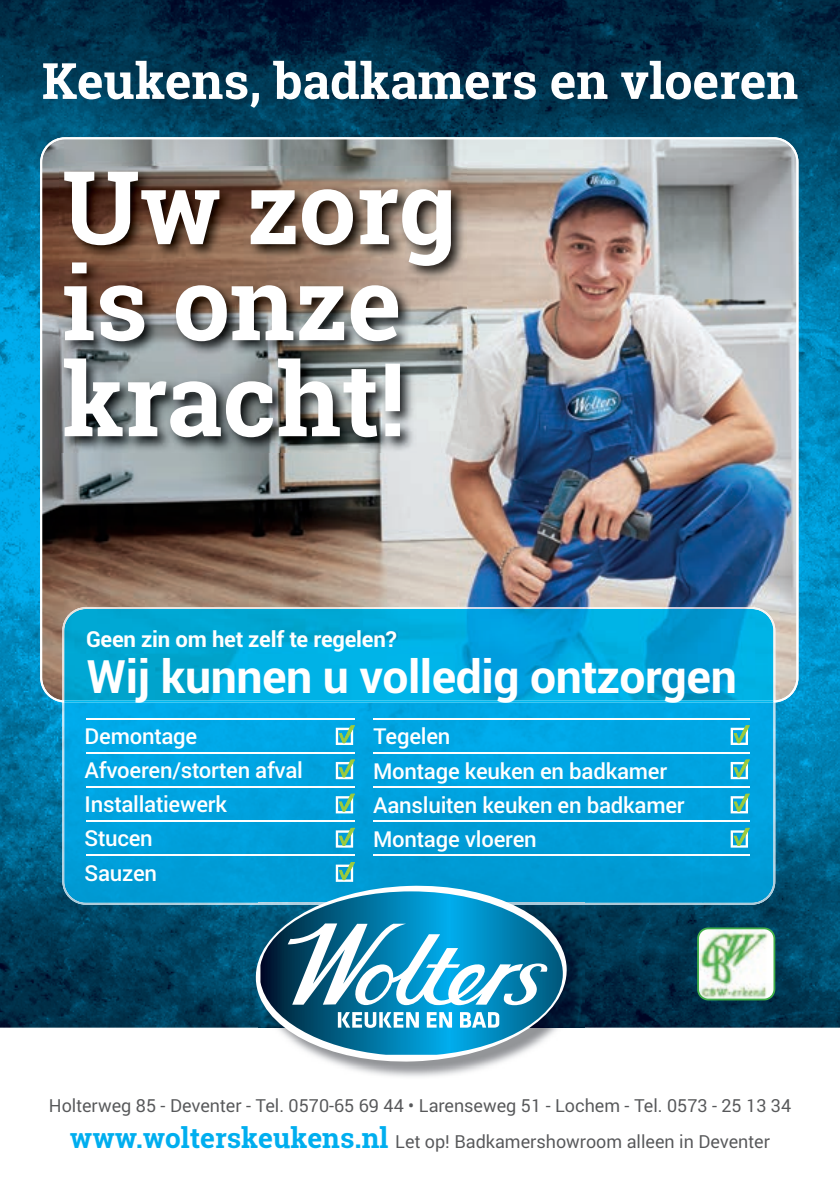
<style>
.page{position:relative;width:840px;height:1191px;background:#fff}
.page>*{position:absolute;margin:0;border:0;box-sizing:border-box;transform-origin:0 0}
.t1{font:700 102px/96px "Roboto Slab";color:#fff}
.t2{font:700 50px "Roboto Slab";color:#fff}
.t3{font:700 46px "Roboto";letter-spacing:-.01em;color:#fff}
.t4{font:500 22px/34.2px "Roboto";letter-spacing:-.01em;color:#fff}
.t5{font:700 22px "Roboto";letter-spacing:-.01em;color:#fff}
.t6{font:18px/36px "Roboto";color:#57585a;text-align:center}
.s1{font-family:"Roboto Slab";font-weight:700;font-size:28px;color:#00aeef}
</style>
<div class="page">
<img style="left:0;top:0;width:839px;height:1027px">
<img style="left:40px;top:137px;width:758px;height:565px">
<img style="left:60px;top:167px;width:406px;height:285px">
<img style="left:258px;top:702px;width:326px;height:186px">
<img style="left:584px;top:702px;width:190px;height:202px">
<img style="left:62px;top:607px;width:712px;height:93px">
<img style="left:62px;top:702px;width:196px;height:202px">
<svg style="left:62px;top:700px;width:712px;height:2px"></svg>
<hr style="left:87px;top:718px;width:268px;height:1px;background:#fff">
<hr style="left:87px;top:752px;width:268px;height:1px;background:#fff">
<hr style="left:87px;top:786px;width:268px;height:1px;background:#fff">
<hr style="left:87px;top:820px;width:268px;height:2px;background:#fff">
<hr style="left:87px;top:854px;width:268px;height:2px;background:#fff">
<hr style="left:373px;top:718px;width:376px;height:1px;background:#fff">
<hr style="left:373px;top:752px;width:376px;height:1px;background:#fff">
<hr style="left:373px;top:786px;width:376px;height:1px;background:#fff">
<hr style="left:373px;top:820px;width:376px;height:2px;background:#fff">
<hr style="left:373px;top:855px;width:376px;height:1px;background:#fff">
<img style="left:336px;top:888px;width:248px;height:189px">
<img style="left:568px;top:903px;width:16px;height:1px">
<svg style="left:254px;top:883px;width:314px;height:181px"></svg>
<svg style="left:260px;top:891px;width:302px;height:163px;background:#3289ac"></svg>
<svg style="left:337px;top:1012px;width:81px;height:15px"></svg>
<svg style="left:426px;top:1012px;width:26px;height:15px"></svg>
<svg style="left:459px;top:1012px;width:40px;height:15px"></svg>
<svg style="left:287px;top:923px;width:260px;height:82px"></svg>
<svg style="left:696px;top:927px;width:78px;height:73px"></svg>
<svg style="left:335px;top:725px;width:20px;height:20px"></svg>
<svg style="left:335px;top:759px;width:20px;height:20px"></svg>
<svg style="left:335px;top:793px;width:20px;height:20px"></svg>
<svg style="left:335px;top:827px;width:20px;height:20px"></svg>
<svg style="left:335px;top:862px;width:20px;height:20px"></svg>
<svg style="left:730px;top:725px;width:19px;height:20px"></svg>
<svg style="left:730px;top:759px;width:19px;height:20px"></svg>
<svg style="left:730px;top:793px;width:19px;height:20px"></svg>
<svg style="left:730px;top:827px;width:19px;height:20px"></svg>
<h2 class="t2" style="left:42px;top:46px;width:757px">Keukens, badkamers en vloeren</h2>
<h1 class="t1" style="left:62px;top:158px;width:395px">Uw zorg is onze kracht!</h1>
<p class="t5" style="left:86px;top:624px;width:312px">Geen zin om het zelf te regelen?</p>
<h3 class="t3" style="left:86px;top:644px;width:652px">Wij kunnen u volledig ontzorgen</h3>
<p class="t4" style="left:84px;top:718px;width:220px">Demontage<br>Afvoeren/storten afval<br>Installatiewerk<br>Stucen<br>Sauzen</p>
<p class="t4" style="left:373px;top:718px;width:313px">Tegelen<br>Montage keuken en badkamer<br>Aansluiten keuken en badkamer<br>Montage vloeren</p>
<p class="t6" style="left:49px;top:1087px;width:743px">Holterweg 85 - Deventer - Tel. 0570-65 69 44 • Larenseweg 51 - Lochem - Tel. 0573 - 25 13 34 <span class="s1">www.wolterskeukens.nl</span> Let op! Badkamershowroom alleen in Deventer</p>
</div>
